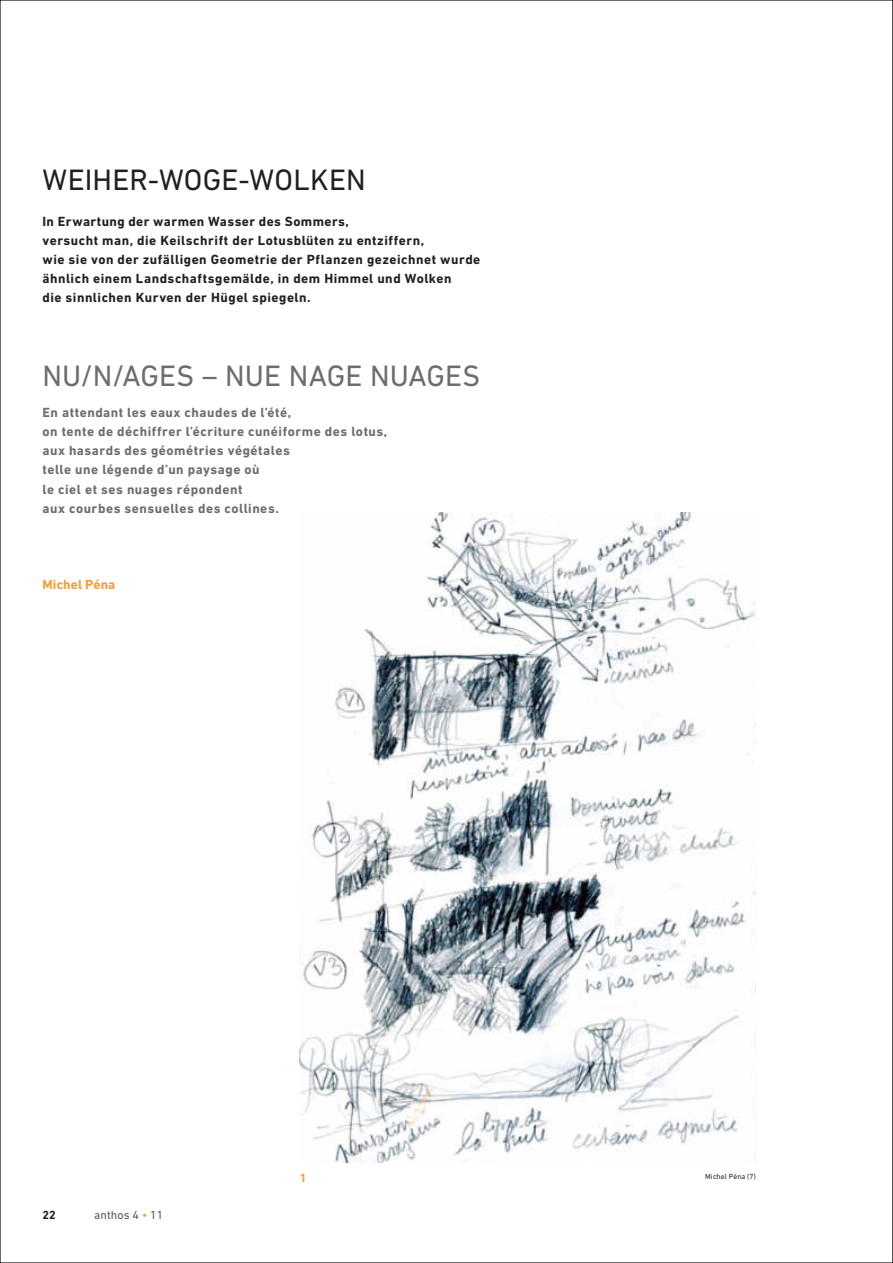
<style>
.page{position:relative;width:893px;height:1263px;background:#fff}
.page>*{position:absolute;margin:0;border:0;box-sizing:border-box;transform-origin:0 0}
.t1{font:30px "DIN Next LT Pro";color:#6c6d70}
.t2{font:30px "DIN Next LT Pro";letter-spacing:.01em;color:#231f20}
.t3{font:700 13.5px/19.2px "DIN Next LT Pro";letter-spacing:.04em;color:#231f20}
.t4{font:700 13.5px/19.2px "DIN Next LT Pro";letter-spacing:.04em;color:#6c6d70}
.t5{font:700 13.5px "DIN Next LT Pro";letter-spacing:.01em;color:#f89b39}
.t6{font:12px "DIN Next LT Pro";letter-spacing:.005em;color:#57585a}
.t7{font:700 12px "DIN Next LT Pro";color:#231f20}
.t8{font:700 12px "DIN Next LT Pro";color:#f89b39}
.t9{font:7.5px "DIN Next LT Pro";letter-spacing:.02em;color:#231f20}
.s1{color:#f89b39}
</style>
<div class="page">
<img style="left:300px;top:513px;width:455px;height:650px">
<svg style="left:892px;top:0;width:1px;height:1263px"></svg>
<h1 class="t2" style="left:43px;top:163px;width:325px">WEIHER-WOGE-WOLKEN</h1>
<p class="t3" style="left:43px;top:211px;width:439px">In Erwartung der warmen Wasser des Sommers,<br>versucht man, die Keilschrift der Lotusblüten zu entziffern,<br>wie sie von der zufälligen Geometrie der Pflanzen gezeichnet wurde ähnlich einem Landschaftsgemälde, in dem Himmel und Wolken<br>die sinnlichen Kurven der Hügel spiegeln.</p>
<h1 class="t1" style="left:43px;top:358px;width:439px">NU/N/AGES – NUE NAGE NUAGES</h1>
<p class="t4" style="left:43px;top:403px;width:346px">En attendant les eaux chaudes de l’été,<br>on tente de déchiffrer l’écriture cunéiforme des lotus, aux hasards des géométries végétales<br>telle une légende d’un paysage où<br>le ciel et ses nuages répondent<br>aux courbes sensuelles des collines.</p>
<p class="t5" style="left:43px;top:577px;width:74px">Michel Péna</p>
<p class="t7" style="left:43px;top:1208px;width:15px">22</p>
<p class="t6" style="left:94px;top:1208px;width:71px">anthos 4 <span class="s1">•</span> 11</p>
<p class="t8" style="left:300px;top:1171px;width:8px">1</p>
<p class="t9" style="left:705px;top:1172px;width:52px">Michel Péna (7)</p>
</div>
